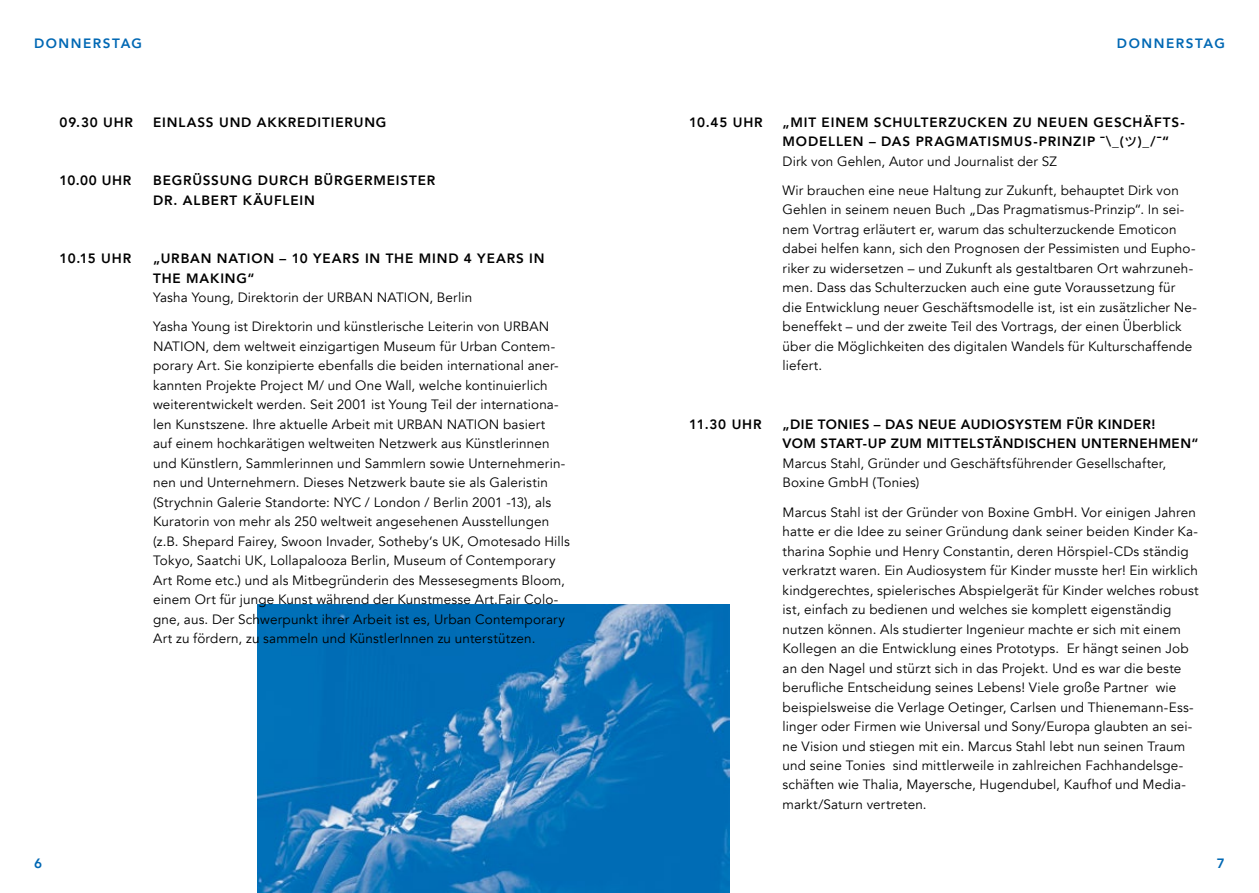
<style>
.page{position:relative;width:1259px;height:893px;background:#fff}
.page>*{position:absolute;margin:0;border:0;box-sizing:border-box;transform-origin:0 0}
.t1{font:13.5px/19.5px "Avenir";letter-spacing:.01em;color:#000}
.t2{font:800 13.5px/19.5px "Avenir";letter-spacing:.06em;color:#000}
.t3{font:800 13.5px/19.5px "Avenir";letter-spacing:.035em;color:#000}
.t4{font:800 13.5px "Avenir";letter-spacing:.115em;color:#0068b4}
.s1{font-family:"MS Gothic";font-weight:400}
.s2{font-weight:400}
</style>
<div class="page">
<img style="left:257px;top:605px;width:473px;height:288px">
<p class="t4" style="left:34px;top:33px;width:110px">DONNERSTAG</p>
<p class="t4" style="left:1117px;top:33px;width:110px">DONNERSTAG</p>
<p class="t2" style="left:60px;top:112px;width:75px">09.30 UHR</p>
<p class="t2" style="left:153px;top:112px;width:235px">EINLASS UND AKKREDITIERUNG</p>
<p class="t2" style="left:60px;top:171px;width:73px">10.00 UHR</p>
<p class="t2" style="left:153px;top:171px;width:284px">BEGRÜSSUNG DURCH BÜRGERMEISTER<br>DR. ALBERT KÄUFLEIN</p>
<p class="t2" style="left:60px;top:249px;width:73px">10.15 UHR</p>
<p class="t2" style="left:153px;top:249px;width:393px">„URBAN NATION – 10 YEARS IN THE MIND 4 YEARS IN<br>THE MAKING“</p>
<p class="t1" style="left:153px;top:283px;width:398px;line-height:29.2px">Yasha Young, Direktorin der URBAN NATION, Berlin<br>Yasha Young ist Direktorin und künstlerische Leiterin von URBAN</p>
<p class="t1" style="left:153px;top:337px;width:418px">NATION, dem weltweit einzigartigen Museum für Urban Contem&shy;porary Art. Sie konzipierte ebenfalls die beiden international aner&shy;kannten Projekte Project M/ und One Wall, welche kontinuierlich weiterentwickelt werden. Seit 2001 ist Young Teil der internationa&shy;len Kunstszene. Ihre aktuelle Arbeit mit URBAN NATION basiert<br>auf einem hochkarätigen weltweiten Netzwerk aus Künstlerinnen und Künstlern, Sammlerinnen und Sammlern sowie Unternehmerin&shy;nen und Unternehmern. Dieses Netzwerk baute sie als Galeristin (Strychnin Galerie Standorte: NYC / London / Berlin 2001 -13), als Kuratorin von mehr als 250 weltweit angesehenen Ausstellungen (z.B. Shepard Fairey, Swoon Invader, Sotheby‘s UK, Omotesado Hills Tokyo, Saatchi UK, Lollapalooza Berlin, Museum of Contemporary Art Rome etc.) und als Mitbegründerin des Messesegments Bloom, einem Ort für junge Kunst während der Kunstmesse Art.Fair Colo&shy;gne, aus. Der Schwerpunkt ihrer Arbeit ist es, Urban Contemporary Art zu fördern, zu sammeln und KünstlerInnen zu unterstützen.</p>
<p class="t2" style="left:689px;top:112px;width:75px">10.45 UHR</p>
<p class="t2" style="left:782px;top:112px;width:404px">„MIT EINEM SCHULTERZUCKEN ZU NEUEN GESCHÄFTS-<br>MODELLEN – DAS PRAGMATISMUS-PRINZIP ¯\_(<span class="s1">ツ</span>)_/¯“<br><span class="s2">Dirk von Gehlen, Autor und Journalist der SZ</span></p>
<p class="t1" style="left:782px;top:181px;width:416px">Wir brauchen eine neue Haltung zur Zukunft, behauptet Dirk von Gehlen in seinem neuen Buch „Das Pragmatismus-Prinzip“. In sei&shy;nem Vortrag erläutert er, warum das schulterzuckende Emoticon dabei helfen kann, sich den Prognosen der Pessimisten und Eupho&shy;riker zu widersetzen – und Zukunft als gestaltbaren Ort wahrzuneh&shy;men. Dass das Schulterzucken auch eine gute Voraussetzung für die Entwicklung neuer Geschäftsmodelle ist, ist ein zusätzlicher Ne&shy;beneffekt – und der zweite Teil des Vortrags, der einen Überblick über die Möglichkeiten des digitalen Wandels für Kulturschaffende liefert.</p>
<p class="t2" style="left:689px;top:414px;width:74px">11.30 UHR</p>
<p class="t3" style="left:782px;top:414px;width:417px">„DIE TONIES – DAS NEUE AUDIOSYSTEM FÜR KINDER!<br>VOM START-UP ZUM MITTELSTÄNDISCHEN UNTERNEHMEN“</p>
<p class="t1" style="left:782px;top:454px;width:385px">Marcus Stahl, Gründer und Geschäftsführender Gesellschafter,<br>Boxine GmbH (Tonies)</p>
<p class="t1" style="left:782px;top:502px;width:417px">Marcus Stahl ist der Gründer von Boxine GmbH. Vor einigen Jahren hatte er die Idee zu seiner Gründung dank seiner beiden Kinder Ka&shy;tharina Sophie und Henry Constantin, deren Hörspiel-CDs ständig verkratzt waren. Ein Audiosystem für Kinder musste her! Ein wirklich kindgerechtes, spielerisches Abspielgerät für Kinder welches robust ist, einfach zu bedienen und welches sie komplett eigenständig nutzen können. Als studierter Ingenieur machte er sich mit einem Kollegen an die Entwicklung eines Prototyps. Er hängt seinen Job an den Nagel und stürzt sich in das Projekt. Und es war die beste berufliche Entscheidung seines Lebens! Viele große Partner wie beispielsweise die Verlage Oetinger, Carlsen und Thienemann-Ess&shy;linger oder Firmen wie Universal und Sony/Europa glaubten an sei&shy;ne Vision und stiegen mit ein. Marcus Stahl lebt nun seinen Traum und seine Tonies sind mittlerweile in zahlreichen Fachhandelsge&shy;schäften wie Thalia, Mayersche, Hugendubel, Kaufhof und Media&shy;markt/Saturn vertreten.</p>
<p class="t4" style="left:34px;top:853px;width:9px">6</p>
<p class="t4" style="left:1217px;top:853px;width:9px">7</p>
</div>
